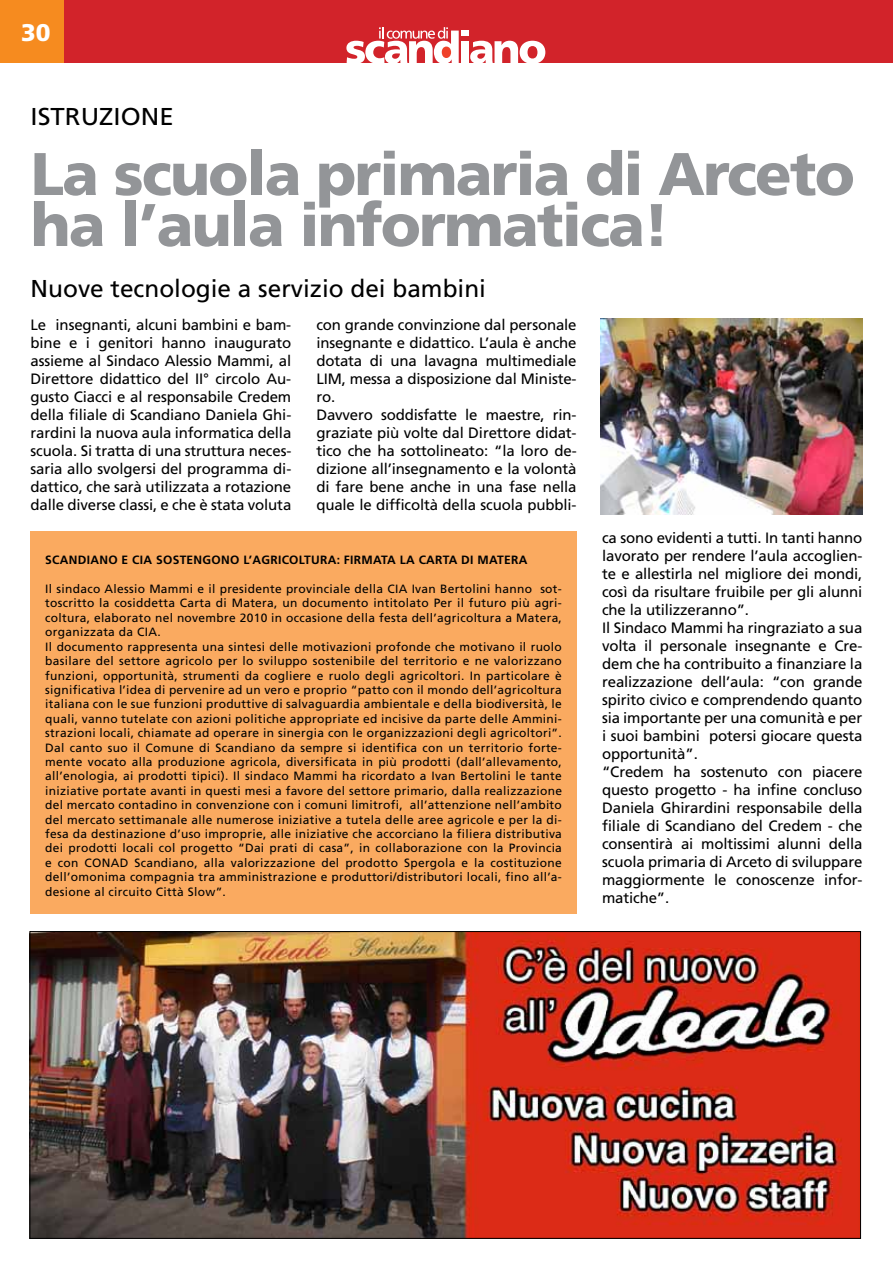
<style>
.page{position:relative;width:893px;height:1263px;background:#fff}
.page>*{position:absolute;margin:0;border:0;box-sizing:border-box;transform-origin:0 0}
.t1{font:900 60px/51px "Frutiger";letter-spacing:-.03em;color:#939598}
.t2{font:24.45px "Frutiger";color:#000}
.t3{font:24.45px "Frutiger";color:#000;scale:1.06 1}
.t4{font:900 24px "Frutiger";color:#fff}
.t5{font:15px/18px "Frutiger";letter-spacing:-.01em;color:#000}
.t6{font:12px/14.4px "Frutiger";letter-spacing:.025em;color:#000}
.t7{font:700 12px "Frutiger";letter-spacing:.025em;color:#000}
</style>
<div class="page">
<img style="left:32px;top:933px;width:827px;height:304px">
<img style="left:601px;top:318px;width:261px;height:197px">
<div style="left:0;top:0;width:893px;height:63px;background:#d2232a"></div>
<div style="left:0;top:0;width:64px;height:63px;background:#f68b1f"></div>
<svg style="left:346px;top:27px;width:113px;height:36px"></svg>
<div style="left:461px;top:31px;width:8px;height:5px;background:#fff"></div>
<div style="left:461px;top:41px;width:8px;height:22px;background:#fff"></div>
<svg style="left:470px;top:41px;width:75px;height:22px"></svg>
<div style="left:442px;top:47px;width:9px;height:11px;background:#ef4129;border-radius:50%"></div>
<div style="left:31px;top:531px;width:546px;height:383px;background:#faaa60"></div>
<h3 class="t4" style="left:21px;top:19px;width:31px">30</h3>
<h2 class="t3" style="left:31px;top:102px;width:136px">istruzione</h2>
<h1 class="t1" style="left:31px;top:148px;width:826px">La scuola primaria di Arceto ha l’aula informatica!</h1>
<h2 class="t2" style="left:31px;top:274px;width:457px">N uove tecnologie a servizio dei bambini</h2>
<p class="t5" style="left:31px;top:316px;width:262px;text-align:justify">Le insegnanti, alcuni bambini e bam&shy;bine e i genitori hanno inaugurato assieme al Sindaco Alessio Mammi, al Direttore didattico del II° circolo Au&shy;gusto Ciacci e al responsabile Credem della filiale di Scandiano Daniela Ghi&shy;rardini la nuova aula informatica della scuola. Si tratta di una struttura neces&shy;saria allo svolgersi del programma di&shy;dattico, che sarà utilizzata a rotazione dalle diverse classi, e che è stata voluta</p>
<p class="t5" style="left:316px;top:316px;width:262px">con grande convinzione dal personale insegnante e didattico. L’aula è anche dotata di una lavagna multimediale LIM, messa a disposizione dal M iniste&shy;ro.<br>Davvero soddisfatte le maestre, rin&shy;graziate più volte dal Direttore didat&shy;tico che ha sottolineato: “la loro de&shy;dizione all’insegnamento e la volontà di fare bene anche in una fase nella quale le difficoltà della scuola pubbli-</p>
<p class="t7" style="left:45px;top:553px;width:17px">SCANDIANO</p>
<p class="t7" style="left:122px;top:553px;width:44px">E CIA SOSTENGONO</p>
<p class="t7" style="left:243px;top:553px;width:18px">L’AGRICOLTURA</p>
<p class="t7" style="left:337px;top:553px;width:16px">: FIRMATA</p>
<p class="t7" style="left:400px;top:553px;width:36px">LA CARTA</p>
<p class="t7" style="left:461px;top:553px;width:37px">DI MATERA</p>
<p class="t6" style="left:45px;top:582px;width:518px">I l sindaco Alessio Mammi e il presidente provinciale della CIA Ivan Bertolini hanno sot&shy;toscritto la cosiddetta Carta di Matera, un documento intitolato Per il futuro più agri&shy;coltura, elaborato nel novembre 2010 in occasione della festa dell’agricoltura a Matera, organizzata da CIA.<br>I l documento rappresenta una sintesi delle motivazioni profonde che motivano il ruolo basilare del settore agricolo per lo sviluppo sostenibile del territorio e ne valorizzano funzioni, opportunità, strumenti da cogliere e ruolo degli agricoltori. I n particolare è significativa l’idea di pervenire ad un vero e proprio “patto con il mondo dell’agricoltura italiana con le sue funzioni produttive di salvaguardia ambientale e della biodiversità, le quali, vanno tutelate con azioni politiche appropriate ed incisive da parte delle Ammini&shy;strazioni locali, chiamate ad operare in sinergia con le organizzazioni degli agricoltori”.<br>Dal canto suo il Comune di Scandiano da sempre si identifica con un territorio forte&shy;mente vocato alla produzione agricola, diversificata in più prodotti (dall’allevamento, all’enologia, ai prodotti tipici). I l sindaco Mammi ha ricordato a Ivan Bertolini le tante iniziative portate avanti in questi mesi a favore del settore primario, dalla realizzazione del mercato contadino in convenzione con i comuni limitrofi, all’attenzione nell’ambito del mercato settimanale alle numerose iniziative a tutela delle aree agricole e per la di&shy;fesa da destinazione d’uso improprie, alle iniziative che accorciano la filiera distributiva dei prodotti locali col progetto “Dai prati di casa”, in collaborazione con la Provincia e con CON</p>
<p class="t6" style="left:45px;top:855px;width:518px;text-align:justify;text-indent:66px">AD Scandiano, alla valorizzazione del prodotto Spergola e la costituzione dell’omonima compagnia tra amministrazione e produttori/distributori locali, fino all’a&shy;desione al circuito Città Slow”.</p>
<p class="t5" style="left:602px;top:528px;width:262px">ca sono evidenti a tutti. I n tanti hanno lavorato per rendere l’aula accoglien&shy;te e allestirla nel migliore dei mondi, così da risultare fruibile per gli alunni che la utilizzeranno”.<br>I l Sindaco Mammi ha ringraziato a sua volta il personale insegnante e Cre&shy;dem che ha contribuito a finanziare la realizzazione dell’aula: “con grande spirito civico e comprendendo quanto sia importante per una comunità e per i suoi bambini potersi giocare questa opportunità”.<br>“Credem ha sostenuto con piacere questo progetto - ha infine concluso Daniela Ghirardini responsabile della filiale di Scandiano del Credem - che consentirà ai moltissimi alunni della scuola primaria di Arceto di sviluppare maggiormente le conoscenze infor&shy;matiche”.</p>
</div>
